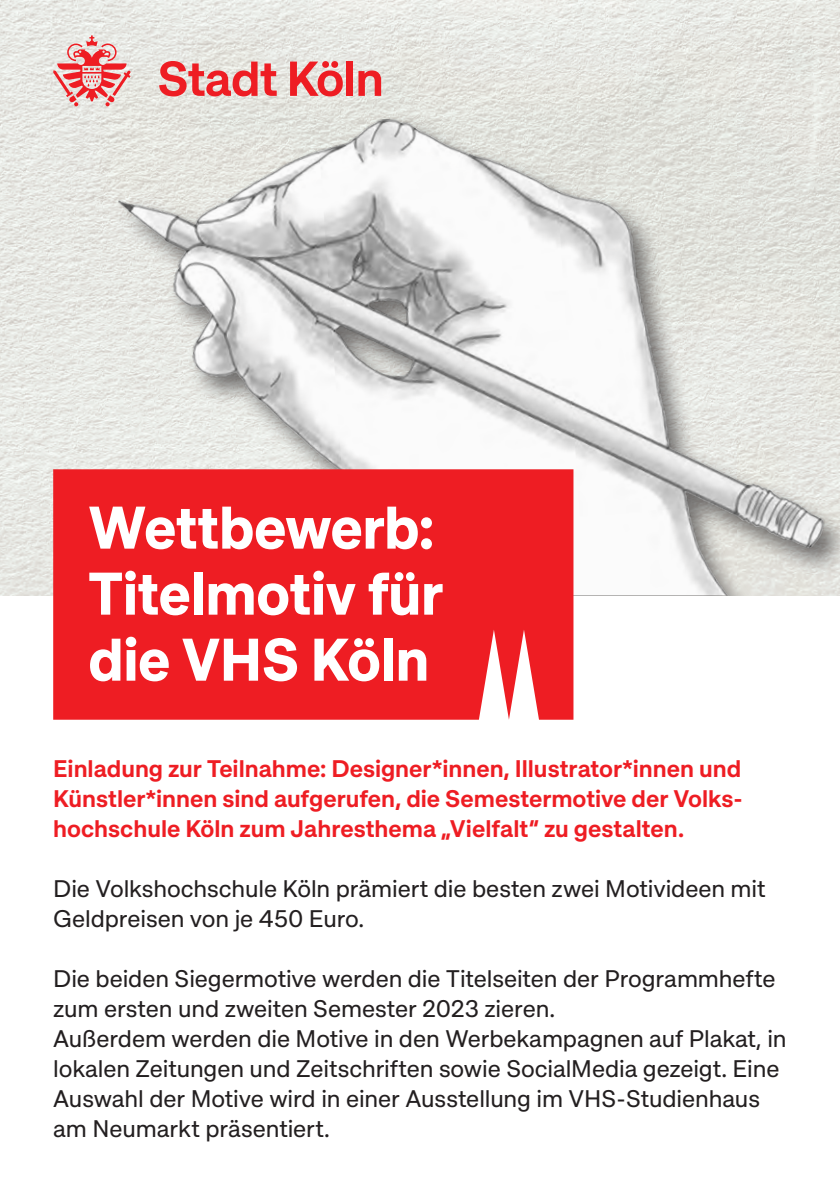
<style>
.page{position:relative;width:840px;height:1191px;background:#fff}
.page>*{position:absolute;margin:0;border:0;box-sizing:border-box;transform-origin:0 0}
.t1{font:700 60px/66px "Approach Koeln";letter-spacing:-.01em;color:#fff;scale:.96 1}
.t2{font:24px/30px "Approach Koeln";letter-spacing:-.005em;color:#231f20}
.t3{font:600 24px/30px "Approach Koeln";color:#ee1d23;text-align:justify}
</style>
<div class="page">
<img style="left:0;top:0;width:839px;height:595px">
<svg style="left:159px;top:61px;width:117px;height:35px;background:#e98585"></svg>
<svg style="left:290px;top:61px;width:52px;height:35px;background:#e97979"></svg>
<div style="left:346px;top:62px;width:7px;height:34px;background:#ee1d23"></div>
<svg style="left:358px;top:70px;width:23px;height:26px"></svg>
<svg style="left:53px;top:35px;width:78px;height:71px;background:#e8a6a5"></svg>
<img style="left:104px;top:101px;width:735px;height:494px">
<div style="left:53px;top:469px;width:520px;height:250px;background:#ee1d23"></div>
<h1 class="t1" style="left:88px;top:493px;width:371px">Wettbewerb:<br>Titelmotiv für die VHS Köln</h1>
<p class="t3" style="left:53px;top:752px;width:690px">Einladung zur Teilnahme: Designer*innen, Illustrator*innen und Künstler*innen sind aufgerufen, die Semestermotive der Volks&shy;hochschule Köln zum Jahresthema „Vielfalt“ zu gestalten.</p>
<p class="t2" style="left:53px;top:872px;width:713px">Die Volkshochschule Köln prämiert die besten zwei Motivideen mit<br>Geldpreisen von je 450 Euro.</p>
<p class="t2" style="left:53px;top:962px;width:734px">Die beiden Siegermotive werden die Titelseiten der Programmhefte zum ersten und zweiten Semester 2023 zieren.<br>Außerdem werden die Motive in den Werbekampagnen auf Plakat, in lokalen Zeitungen und Zeitschriften sowie SocialMedia gezeigt. Eine Auswahl der Motive wird in einer Ausstellung im VHS-Studienhaus am Neumarkt präsentiert.</p>
</div>
